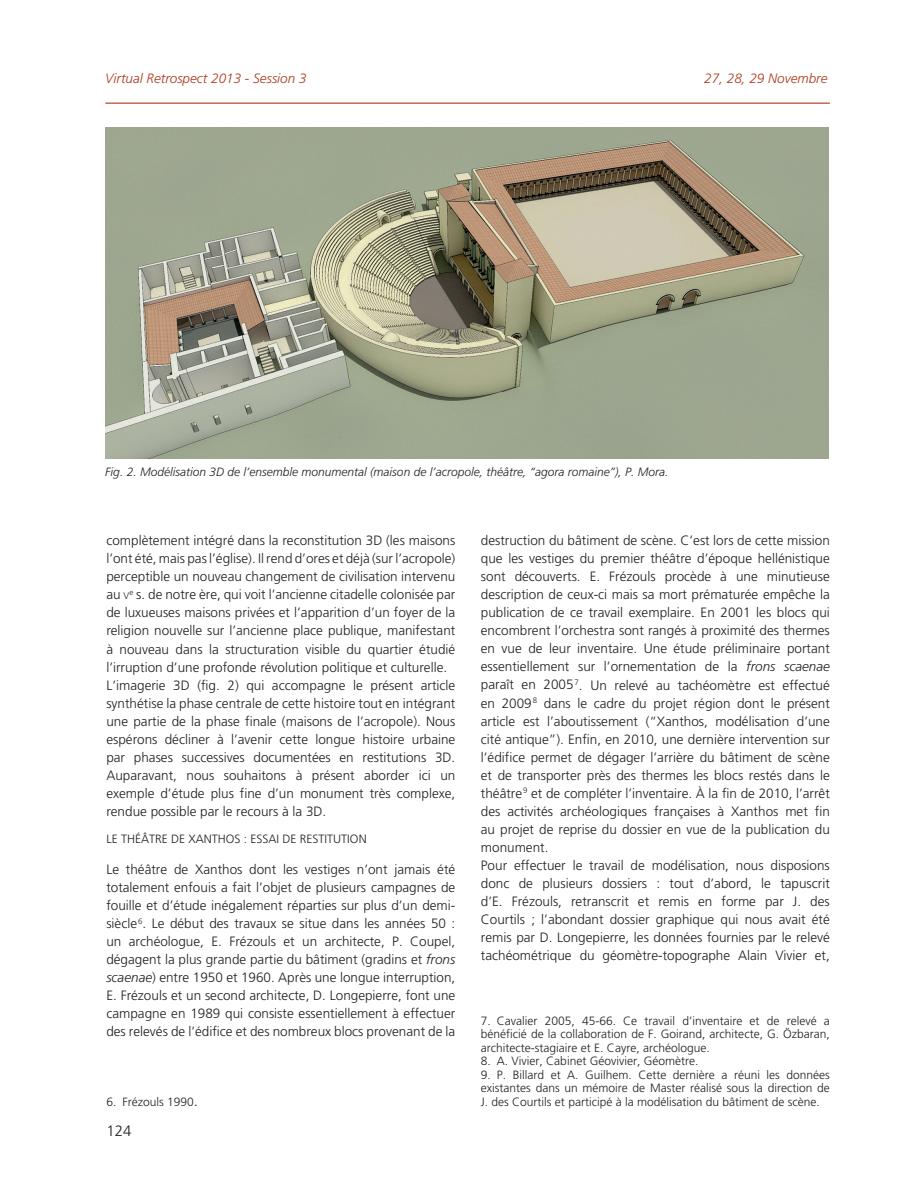
<style>
.page{position:relative;width:915px;height:1191px;background:#fff}
.page>*{position:absolute;margin:0;border:0;box-sizing:border-box;transform-origin:0 0}
.t1{font:300 15px "Frutiger";color:#231f20}
.t2{font:300 13.5px/18px "Frutiger";color:#231f20}
.t3{font:italic 300 13.5px "Frutiger";color:#ad371a}
.t4{font:300 12px/13.5px "Frutiger";color:#231f20;text-align:justify}
.t5{font:italic 300 12px "Frutiger";color:#231f20}
.s1{font-size:9.45px}
.s2{font-style:italic}
.s3{font-size:15px}
</style>
<div class="page">
<hr style="left:105px;top:103px;width:724px;height:1px;background:#ad371a">
<img style="left:105px;top:128px;width:723px;height:331px">
<p class="t3" style="left:105px;top:70px;width:203px">Virtual Retrospect 2013 - Session 3</p>
<p class="t3" style="left:704px;top:70px;width:125px">27, 28, 29 Novembre</p>
<p class="t5" style="left:105px;top:465px;width:564px">Fig. 2. Modélisation 3D de l’ensemble monumental (maison de l’acropole, théâtre, “agora romaine”), P. Mora.</p>
<p class="t2" style="left:106px;top:532px;width:350px">complètement intégré dans la reconstitution 3D (les maisons l’ont été, mais pas l’église). Il rend d’ores et déjà (sur l’acropole) perceptible un nouveau changement de civilisation intervenu au <span class="s1">v</span><sup>e</sup> s. de notre ère, qui voit l’ancienne citadelle colonisée par de luxueuses maisons privées et l’apparition d’un foyer de la religion nouvelle sur l’ancienne place publique, manifestant à nouveau dans la structuration visible du quartier étudié l’irruption d’une profonde révolution politique et culturelle.<br>L’imagerie 3D (fig. 2) qui accompagne le présent article synthétise la phase centrale de cette histoire tout en intégrant une partie de la phase finale (maisons de l’acropole). Nous espérons décliner à l’avenir cette longue histoire urbaine par phases successives documentées en restitutions 3D.<br>Auparavant, nous souhaitons à présent aborder ici un exemple d’étude plus fine d’un monument très complexe, rendue possible par le recours à la 3D.</p>
<p class="t4" style="left:106px;top:832px;width:50px">Le théâtre</p>
<p class="t4" style="left:171px;top:832px;width:86px">de Xanthos : essai</p>
<p class="t4" style="left:282px;top:832px;width:24px">de restituti</p>
<p class="t4" style="left:350px;top:832px;width:16px">on</p>
<p class="t2" style="left:106px;top:860px;width:350px;text-align:justify">Le théâtre de Xanthos dont les vestiges n’ont jamais été totalement enfouis a fait l’objet de plusieurs campagnes de fouille et d’étude inégalement réparties sur plus d’un demi&shy;siècle<sup>6</sup>. Le début des travaux se situe dans les années 50 : un archéologue, E. Frézouls et un architecte, P. Coupel, dégagent la plus grande partie du bâtiment (gradins et <span class="s2">frons scaenae</span>) entre 1950 et 1960. Après une longue interruption, E. Frézouls et un second architecte, D. Longepierre, font une campagne en 1989 qui consiste essentiellement à effectuer des relevés de l’édifice et des nombreux blocs provenant de la</p>
<p class="t4" style="left:106px;top:1095px;width:93px">6. Frézouls 1990<span class="s3">.</span></p>
<p class="t1" style="left:106px;top:1122px;width:27px">124</p>
<p class="t2" style="left:480px;top:532px;width:350px">destruction du bâtiment de scène. C’est lors de cette mission que les vestiges du premier théâtre d’époque hellénistique sont découverts. E. Frézouls procède à une minutieuse description de ceux-ci mais sa mort prématurée empêche la publication de ce travail exemplaire. En 2001 les blocs qui encombrent l’orchestra sont rangés à proximité des thermes en vue de leur inventaire. Une étude préliminaire portant essentiellement sur l’ornementation de la <span class="s2">frons scaenae </span>paraît en 2005<sup>7</sup>. Un relevé au tachéomètre est effectué en 2009<sup>8</sup> dans le cadre du projet région dont le présent article est l’aboutissement (“Xanthos, modélisation d’une cité antique”). Enfin, en 2010, une dernière intervention sur l’édifice permet de dégager l’arrière du bâtiment de scène et de transporter près des thermes les blocs restés dans le théâtre<sup>9</sup> et de compléter l’inventaire. À la fin de 2010, l’arrêt des activités archéologiques françaises à Xanthos met fin au projet de reprise du dossier en vue de la publication du monument.<br>Pour effectuer le travail de modélisation, nous disposions donc de plusieurs dossiers : tout d’abord, le tapuscrit d’E. Frézouls, retranscrit et remis en forme par J. des Courtils ; l’abondant dossier graphique qui nous avait été remis par D. Longepierre, les données fournies par le relevé tachéométrique du géomètre-topographe Alain Vivier et,</p>
<p class="t4" style="left:480px;top:1014px;width:350px">7. Cavalier 2005, 45-66. Ce travail d’inventaire et de relevé a bénéficié de la collaboration de F. Goirand, architecte, G. Özbaran, architecte-stagiaire et E. Cayre, archéologue.</p>
<p class="t4" style="left:480px;top:1054px;width:219px">8. A. Vivier, Cabinet Géovivier, Géomètre.</p>
<p class="t4" style="left:480px;top:1068px;width:350px">9. P. Billard et A. G uilhem. Cette dernière a réuni les données existantes dans un mémoire de Master réalisé sous la direction de J. des Courtils et participé à la modélisation du bâtiment de scène.</p>
</div>
